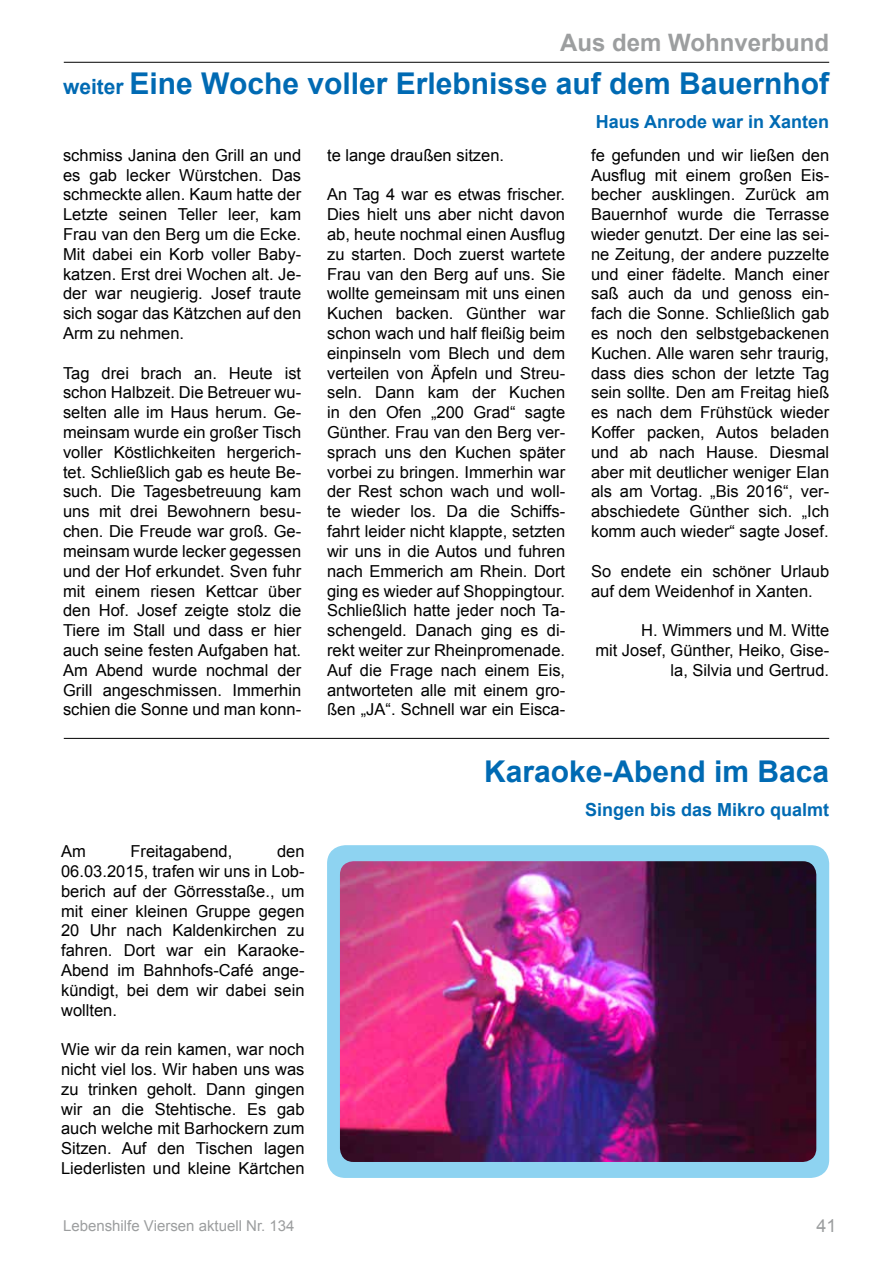
<style>
.page{position:relative;width:893px;height:1263px;background:#fff}
.page>*{position:absolute;margin:0;border:0;box-sizing:border-box;transform-origin:0 0}
.t1{font:700 30px "Arial";color:#006ab3}
.t2{font:700 24px "Arial";color:#9c9e9f}
.t3{font:700 18px "Arial";color:#006ab3}
.t4{font:18px "Arial";color:#9c9e9f}
.t5{font:16.5px/19.8px "Arial";color:#000;text-align:justify}
.t6{font:15px "Arial";color:#9c9e9f}
.s1{font-size:21px}
</style>
<div class="page">
<hr style="left:64px;top:62px;width:765px;height:1px;background:#000">
<hr style="left:64px;top:738px;width:765px;height:1px;background:#000">
<div style="left:327px;top:845px;width:502px;height:333px;background:#8ed3f1;border-radius:18px"></div>
<img style="left:340px;top:861px;width:476px;height:301px">
<h2 class="t2" style="left:560px;top:27px;width:270px">Aus dem Wohnverbund</h2>
<h1 class="t1" style="left:63px;top:64px;width:768px"><span class="s1">weiter</span> Eine Woche voller Erlebnisse auf dem Bauernhof</h1>
<p class="t3" style="left:596px;top:110px;width:235px">Haus Anrode war in Xanten</p>
<p class="t5" style="left:63px;top:145px;width:240px">schmiss Janina den Grill an und es gab lecker Würstchen. Das schmeckte allen. Kaum hatte der Letzte seinen Teller leer, kam Frau van den Berg um die Ecke.<br>Mit dabei ein Korb voller Baby&shy;katzen. Erst drei Wochen alt. Je&shy;der war neugierig. Josef traute sich sogar das Kätzchen auf den Arm zu nehmen.</p>
<p class="t5" style="left:63px;top:363px;width:240px">Tag drei brach an. Heute ist schon Halbzeit. Die Betreuer wu&shy;selten alle im Haus herum. Ge&shy;meinsam wurde ein großer Tisch voller Köstlichkeiten hergerich&shy;tet. Schließlich gab es heute Be&shy;such. Die Tagesbetreuung kam uns mit drei Bewohnern besu&shy;chen. Die Freude war groß. Ge&shy;meinsam wurde lecker gegessen und der Hof erkundet. Sven fuhr mit einem riesen Kettcar über den Hof. Josef zeigte stolz die Tiere im Stall und dass er hier auch seine festen Aufgaben hat.<br>Am Abend wurde nochmal der Grill angeschmissen. Immerhin schien die Sonne und man konn-</p>
<p class="t5" style="left:327px;top:145px;width:179px">te lange draußen sitzen.</p>
<p class="t5" style="left:327px;top:185px;width:240px">An Tag 4 war es etwas frischer.<br>Dies hielt uns aber nicht davon ab, heute nochmal einen Ausflug zu starten. Doch zuerst wartete Frau van den Berg auf uns. Sie wollte gemeinsam mit uns einen Kuchen backen. Günther war schon wach und half fleißig beim einpinseln vom Blech und dem verteilen von Äpfeln und Streu&shy;seln. Dann kam der Kuchen in den Ofen „200 Grad“ sagte Günther. Frau van den Berg ver&shy;sprach uns den Kuchen später vorbei zu bringen. Immerhin war der Rest schon wach und woll&shy;te wieder los. Da die Schiffs&shy;fahrt leider nicht klappte, setzten wir uns in die Autos und fuhren nach Emmerich am Rhein. Dort ging es wieder auf Shoppingtour.<br>Schließlich hatte jeder noch Ta&shy;schengeld. Danach ging es di&shy;rekt weiter zur Rheinpromenade.<br>Auf die Frage nach einem Eis, antworteten alle mit einem gro&shy;ßen „JA“. Schnell war ein Eisca-</p>
<p class="t5" style="left:591px;top:145px;width:240px">fe gefunden und wir ließen den Ausflug mit einem großen Eis&shy;becher ausklingen. Zurück am Bauernhof wurde die Terrasse wieder genutzt. Der eine las sei&shy;ne Zeitung, der andere puzzelte und einer fädelte. Manch einer saß auch da und genoss ein&shy;fach die Sonne. Schließlich gab es noch den selbstgebackenen Kuchen. Alle waren sehr traurig, dass dies schon der letzte Tag sein sollte. Den am Freitag hieß es nach dem Frühstück wieder Koffer packen, Autos beladen und ab nach Hause. Diesmal aber mit deutlicher weniger Elan als am Vortag. „Bis 2016“, ver&shy;abschiedete Günther sich. „Ich komm auch wieder“ sagte Josef.</p>
<p class="t5" style="left:591px;top:561px;width:240px">So endete ein schöner Urlaub auf dem Weidenhof in Xanten.</p>
<p class="t5" style="left:595px;top:621px;width:235px;text-align:right">H. Wimmers und M. Witte<br>mit Josef, Günther, Heiko, Gise&shy;la, Silvia und Gertrud.</p>
<p class="t5" style="left:61px;top:842px;width:26px">Am</p>
<p class="t5" style="left:131px;top:842px;width:103px">Freitagabend,</p>
<p class="t5" style="left:61px;top:842px;width:245px;text-indent:216px">den 06.03.2015, trafen wir uns in Lob&shy;berich auf der Görresstaße., um mit einer kleinen Gruppe gegen 20 Uhr nach Kaldenkirchen zu fahren. Dort war ein Karaoke-Abend im Bahnhofs-Café ange&shy;kündigt, bei dem wir dabei sein wollten.</p>
<p class="t5" style="left:61px;top:1040px;width:245px">Wie wir da rein kamen, war noch nicht viel los. Wir haben uns was zu trinken geholt. Dann gingen wir an die Stehtische. Es gab auch welche mit Barhockern zum Sitzen. Auf den Tischen lagen Liederlisten und kleine Kärtchen</p>
<h1 class="t1" style="left:484px;top:751px;width:347px">Karaoke-Abend im Baca</h1>
<p class="t3" style="left:585px;top:798px;width:246px">Singen bis das Mikro qualmt</p>
<p class="t6" style="left:63px;top:1216px;width:233px">Lebenshilfe Viersen aktuell Nr. 134</p>
<p class="t4" style="left:816px;top:1214px;width:22px">41</p>
</div>
